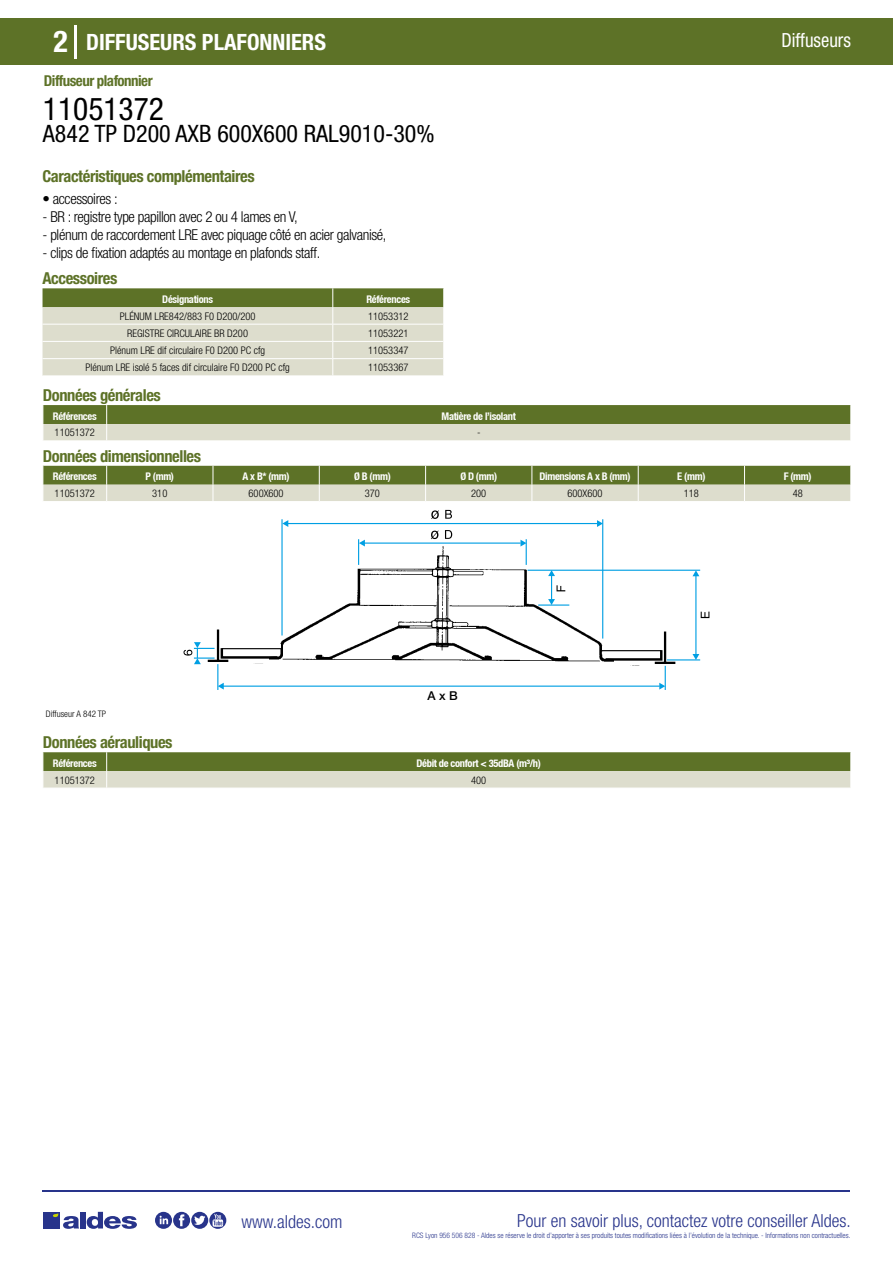
<style>
.page{position:relative;width:893px;height:1263px;background:#fff}
.page>*{position:absolute;margin:0;border:0;box-sizing:border-box;transform-origin:0 0}
.t1{font:condensed 31.5px "Helvetica Neue LT Std";color:#000}
.t2{font:700 condensed 30px "Helvetica Neue LT Std";color:#fff}
.t3{font:condensed 24px "Helvetica Neue LT Std";color:#000}
.t4{font:700 condensed 22.5px "Helvetica Neue LT Std";color:#fff}
.t5{font:condensed 19.5px "Helvetica Neue LT Std";color:#fff;scale:.95 1}
.t6{font:300 condensed 18px "Helvetica Neue";color:#28348b}
.t7{font:700 condensed 16.5px "Helvetica Neue LT Std";letter-spacing:-.025em;color:#5d7227}
.t8{font:300 condensed 15px "Helvetica Neue LT Std";letter-spacing:-.025em;color:#000}
.t9{font:700 condensed 15px "Helvetica Neue LT Std";letter-spacing:-.035em;color:#5d7227}
.t10{font:500 12.15px "Helvetica Neue";color:#000}
.t11{font:300 condensed 10.5px "Helvetica Neue";color:#000}
.t12{font:700 condensed 10.5px "Helvetica Neue";letter-spacing:-.03em;color:#fff}
.t13{font:300 condensed 9px "Helvetica Neue";color:#000}
.t14{font:300 condensed 7.5px "Helvetica Neue";color:#28348b}
</style>
<div class="page">
<div style="left:0;top:18px;width:893px;height:46px;background:#5d7227"></div>
<hr style="left:74px;top:25px;width:2px;height:33px;background:#fff">
<hr style="left:43px;top:1190px;width:807px;height:1px;background:#28348b">
<svg style="left:155px;top:1212px;width:71px;height:17px"></svg>
<div style="left:43px;top:1212px;width:17px;height:16px;background:#28348b"></div>
<div style="left:80px;top:1212px;width:6px;height:16px;background:#28348b"></div>
<svg style="left:87px;top:1212px;width:50px;height:17px"></svg>
<svg style="left:53px;top:1213px;width:26px;height:16px"></svg>
<svg style="left:43px;top:288px;width:401px;height:88px;background:#c3c8ac"></svg>
<svg style="left:43px;top:405px;width:808px;height:36px;background:#9aa577"></svg>
<svg style="left:43px;top:466px;width:808px;height:35px;background:#9aa576"></svg>
<img style="left:280px;top:509px;width:394px;height:153px">
<div style="left:631px;top:566px;width:41px;height:96px;background:#fff"></div>
<div style="left:543px;top:564px;width:91px;height:42px;background:#fff"></div>
<div style="left:528px;top:567px;width:19px;height:11px;background:#fff"></div>
<div style="left:451px;top:506px;width:150px;height:61px;background:#fff"></div>
<div style="left:278px;top:510px;width:6px;height:126px;background:#fff"></div>
<svg style="left:666px;top:656px;width:7px;height:6px"></svg>
<div style="left:279px;top:518px;width:175px;height:27px;background:#fff"></div>
<div style="left:357px;top:542px;width:11px;height:24px;background:#fff"></div>
<div style="left:598px;top:513px;width:10px;height:126px;background:#fff"></div>
<hr style="left:528px;top:570px;width:172px;height:1px;background:#009fe3">
<hr style="left:695px;top:573px;width:1px;height:82px;background:#009fe3">
<svg style="left:692px;top:654px;width:7px;height:5px"></svg>
<svg style="left:692px;top:570px;width:7px;height:6px"></svg>
<svg style="left:701px;top:612px;width:8px;height:6px"></svg>
<hr style="left:667px;top:659px;width:33px;height:1px;background:#009fe3">
<svg style="left:548px;top:570px;width:17px;height:34px"></svg>
<hr style="left:538px;top:604px;width:31px;height:2px;background:#009fe3">
<hr style="left:281px;top:519px;width:2px;height:116px;background:#009fe3">
<hr style="left:285px;top:523px;width:312px;height:1px;background:#009fe3">
<svg style="left:597px;top:520px;width:5px;height:7px"></svg>
<svg style="left:282px;top:520px;width:6px;height:7px"></svg>
<hr style="left:602px;top:519px;width:1px;height:119px;background:#009fe3">
<hr style="left:361px;top:542px;width:160px;height:2px;background:#009fe3">
<svg style="left:358px;top:539px;width:7px;height:26px"></svg>
<svg style="left:520px;top:539px;width:7px;height:26px"></svg>
<hr style="left:221px;top:685px;width:439px;height:2px;background:#009fe3">
<svg style="left:431px;top:530px;width:8px;height:9px"></svg>
<svg style="left:445px;top:530px;width:7px;height:9px"></svg>
<svg style="left:431px;top:510px;width:8px;height:9px"></svg>
<svg style="left:445px;top:510px;width:7px;height:9px"></svg>
<div style="left:259px;top:644px;width:22px;height:5px;background:#fff"></div>
<svg style="left:184px;top:642px;width:96px;height:48px"></svg>
<hr style="left:208px;top:660px;width:20px;height:2px;background:#000">
<hr style="left:217px;top:629px;width:2px;height:32px;background:#000">
<hr style="left:222px;top:648px;width:60px;height:1px;background:#000">
<div style="left:614px;top:630px;width:27px;height:35px;background:#fff"></div>
<div style="left:602px;top:646px;width:22px;height:5px;background:#fff"></div>
<svg style="left:603px;top:648px;width:63px;height:42px"></svg>
<hr style="left:655px;top:662px;width:20px;height:2px;background:#000">
<hr style="left:664px;top:631px;width:2px;height:32px;background:#000">
<hr style="left:601px;top:650px;width:60px;height:1px;background:#000">
<svg style="left:43px;top:752px;width:808px;height:36px;background:#9ba677"></svg>
<h2 class="t2" style="left:54px;top:24px;width:16px">2</h2>
<h3 class="t4" style="left:86px;top:28px;width:242px">DIFFUSEURS PLAFONNIERS</h3>
<h3 class="t5" style="left:781px;top:29px;width:75px">Diffuseurs</h3>
<h3 class="t9" style="left:44px;top:71px;width:110px">Diffuseur plafonnier</h3>
<h1 class="t1" style="left:43px;top:91px;width:122px">11051372</h1>
<h3 class="t3" style="left:43px;top:120px;width:393px">A842 TP D200 AXB 600X600 RAL9010-30%</h3>
<h3 class="t7" style="left:43px;top:166px;width:214px">Caractéristiques complémentaires</h3>
<h3 class="t8" style="left:43px;top:190px;width:77px">• accessoires :</h3>
<h3 class="t8" style="left:43px;top:208px;width:257px">- BR : registre type papillon avec 2 ou 4 lames en V,</h3>
<h3 class="t8" style="left:43px;top:226px;width:345px">- plénum de raccordement LRE avec piquage côté en acier galvanisé,</h3>
<h3 class="t8" style="left:43px;top:244px;width:279px">- clips de fixation adaptés au montage en plafonds staff.</h3>
<h3 class="t7" style="left:43px;top:268px;width:76px">Accessoires</h3>
<p class="t12" style="left:162px;top:293px;width:52px">Désignations</p>
<p class="t12" style="left:366px;top:293px;width:45px">Références</p>
<p class="t11" style="left:120px;top:310px;width:137px">PLÉNUM LRE842/883 F0 D200/200</p>
<p class="t11" style="left:368px;top:310px;width:42px">11053312</p>
<p class="t11" style="left:127px;top:327px;width:122px">REGISTRE CIRCULAIRE BR D200</p>
<p class="t11" style="left:368px;top:327px;width:42px">11053221</p>
<p class="t11" style="left:110px;top:344px;width:157px">Plénum LRE dif circulaire F0 D200 PC cfg</p>
<p class="t11" style="left:368px;top:344px;width:42px">11053347</p>
<p class="t11" style="left:85px;top:362px;width:206px">Plénum LRE isolé 5 faces dif circulaire F0 D200 PC cfg</p>
<p class="t11" style="left:368px;top:362px;width:42px">11053367</p>
<h3 class="t7" style="left:43px;top:385px;width:119px">Données générales</h3>
<p class="t12" style="left:53px;top:409px;width:45px">Références</p>
<p class="t12" style="left:442px;top:409px;width:76px">Matière de l’isolant</p>
<p class="t11" style="left:55px;top:427px;width:42px">11051372</p>
<p class="t11" style="left:477px;top:427px;width:5px">-</p>
<h3 class="t7" style="left:43px;top:446px;width:160px">Données dimensionnelles</h3>
<p class="t12" style="left:53px;top:470px;width:45px">Références</p>
<p class="t12" style="left:146px;top:470px;width:30px">P (mm)</p>
<p class="t12" style="left:243px;top:470px;width:49px">A x B* (mm)</p>
<p class="t12" style="left:354px;top:470px;width:38px">Ø B (mm)</p>
<p class="t12" style="left:460px;top:470px;width:38px">Ø D (mm)</p>
<p class="t12" style="left:539px;top:470px;width:93px">Dimensions A x B (mm)</p>
<p class="t12" style="left:677px;top:470px;width:30px">E (mm)</p>
<p class="t12" style="left:784px;top:470px;width:29px">F (mm)</p>
<p class="t11" style="left:55px;top:487px;width:42px">11051372</p>
<p class="t11" style="left:152px;top:487px;width:17px">310</p>
<p class="t11" style="left:249px;top:487px;width:37px">600X600</p>
<p class="t11" style="left:365px;top:487px;width:17px">370</p>
<p class="t11" style="left:471px;top:487px;width:17px">200</p>
<p class="t11" style="left:567px;top:487px;width:37px">600X600</p>
<p class="t11" style="left:684px;top:487px;width:17px">118</p>
<p class="t11" style="left:793px;top:487px;width:12px">48</p>
<p class="t10" style="left:428px;top:688px;width:32px">A x B</p>
<p class="t13" style="left:46px;top:708px;width:62px">Diffuseur A 842 TP</p>
<h3 class="t7" style="left:43px;top:732px;width:131px">Données aérauliques</h3>
<p class="t12" style="left:53px;top:757px;width:45px">Références</p>
<p class="t12" style="left:417px;top:757px;width:126px">Débit de confort &lt; 35dBA (m³/h)</p>
<p class="t11" style="left:55px;top:774px;width:42px">11051372</p>
<p class="t11" style="left:471px;top:774px;width:17px">400</p>
<h3 class="t6" style="left:241px;top:1211px;width:102px">www.aldes.com</h3>
<h3 class="t6" style="left:517px;top:1211px;width:335px">Pour en savoir plus, contactez votre conseiller Aldes.</h3>
<p class="t14" style="left:412px;top:1230px;width:440px">RCS Lyon 956 506 828 - Aldes se réserve le droit d’apporter à ses produits toutes modifications liées à l’évolution de la technique. - Informations non contractuelles.</p>
</div>
